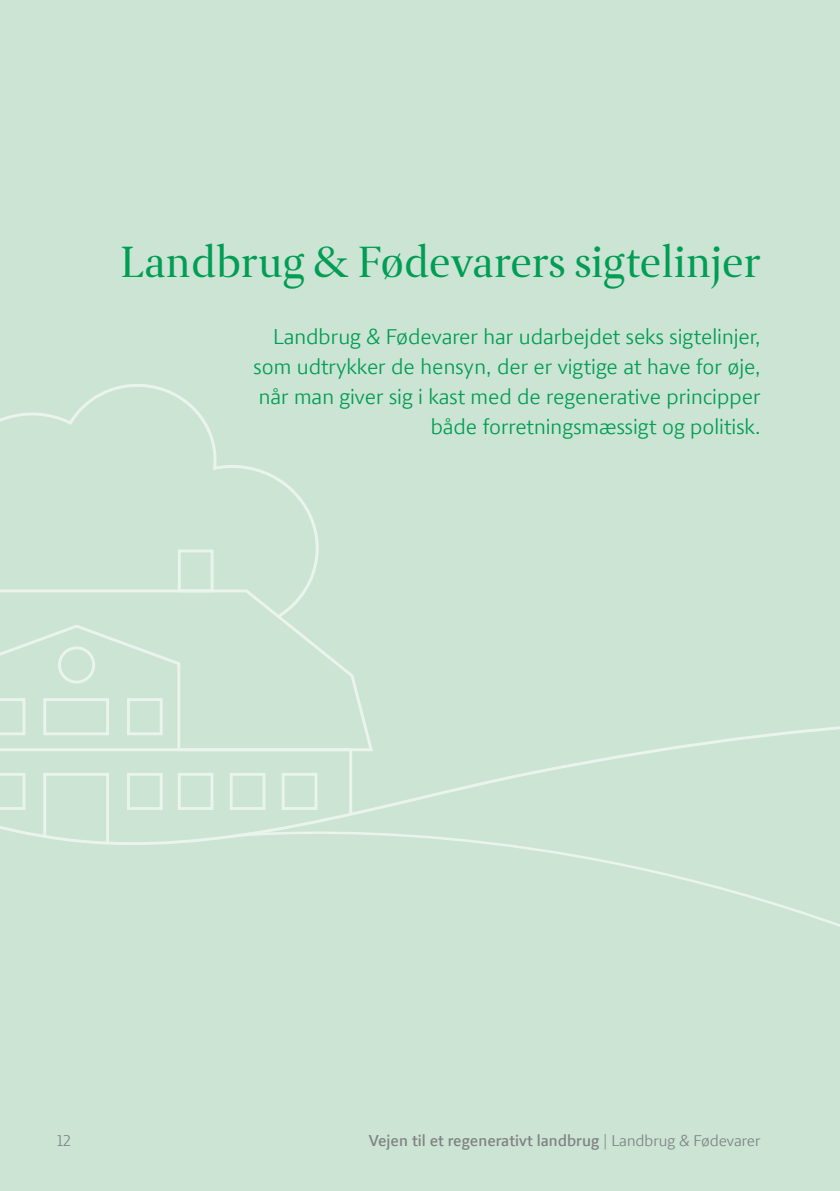
<style>
.page{position:relative;width:840px;height:1191px;background:#fff}
.page>*{position:absolute;margin:0;border:0;box-sizing:border-box;transform-origin:0 0}
.Rubrik{font:500 44px "LF Press Serif Offc";color:#009d54}
.Brdtxt{font:22px/30px "LF Press Sans Offc";color:#009d54;text-align:right}
.Pagina{font:700 16px "LF Press Sans Offc d";color:#808285}
.Pagina-2{font:16px "LF Press Sans Offc";color:#808285}
.s1{font-family:"LF Press Sans Offc";font-weight:400}
</style>
<div class="page">
<div style="left:0;top:0;width:839px;height:1191px;background:#cbe4d3"></div>
<svg style="left:0;top:384px;width:205px;height:37px"></svg>
<svg style="left:0;top:421px;width:839px;height:506px"></svg>
<p class="Rubrik" style="left:121px;top:235px;width:640px">Landbrug &amp; Fødevarers sigtelinjer</p>
<p class="Brdtxt" style="left:253px;top:321px;width:508px">Landbrug &amp; Fødevarer har udarbejdet seks sigtelinjer, som udtrykker de hensyn, der er vigtige at have for øje, når man giver sig i kast med de regenerative principper både forretningsmæssigt og politisk.</p>
<p class="Pagina-2" style="left:57px;top:1131px;width:16px">12</p>
<p class="Pagina" style="left:369px;top:1131px;width:393px">Vejen til et regenerativt landbrug <span class="s1">| Landbrug &amp; Fødevarer</span></p>
</div>
